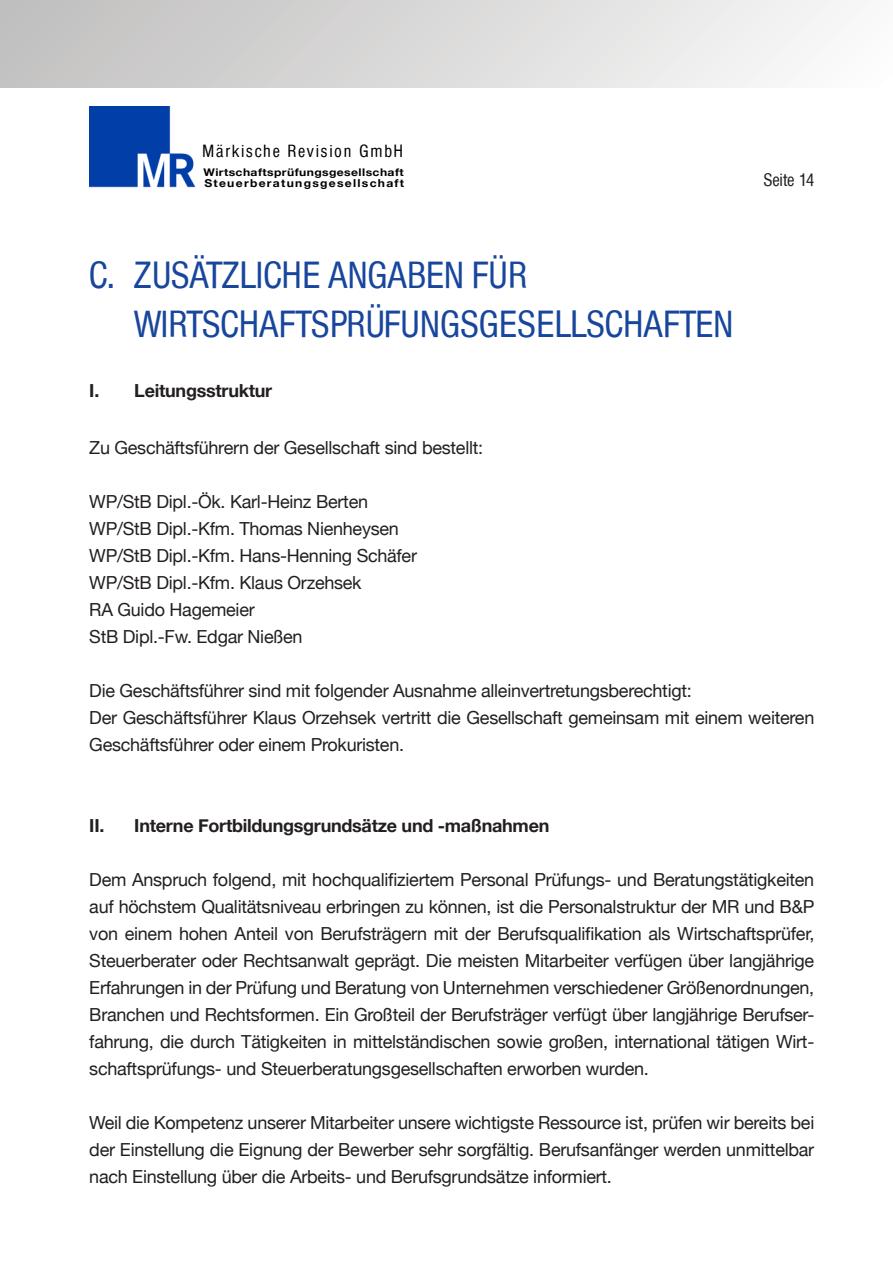
<style>
.page{position:relative;width:893px;height:1263px;background:#fff}
.page>*{position:absolute;margin:0;border:0;box-sizing:border-box;transform-origin:0 0}
.t1{font:300 37.5px/49.5px "Helvetica Condensed BQ";letter-spacing:.005em;color:#18469d}
.t2{font:18px/27px "Helvetica Neue";letter-spacing:-.015em;color:#231f20}
.t3{font:700 18px "Helvetica Neue";letter-spacing:-.015em;color:#231f20}
.t4{font:300 18px "Helvetica Condensed BQ";color:#231f20}
.t5{font:300 17.55px "Helvetica Condensed BQ";letter-spacing:.11em;color:#000}
.t6{font:700 10.95px "Helvetica Neue";letter-spacing:.105em;color:#000;scale:1.11 1}
.t7{font:700 10.5px "Helvetica Neue";letter-spacing:.035em;color:#000;scale:1.15 1}
</style>
<div class="page">
<img style="left:89px;top:106px;width:107px;height:82px">
<div style="left:0;top:0;width:893px;height:87px;background:linear-gradient(to right,#c0bfbe,#fafafa)"></div>
<p class="t5" style="left:203px;top:141px;width:202px">Märkische Revision GmbH</p>
<p class="t7" style="left:203px;top:164px;width:176px">Wirtschaftsprüfungsgesellschaft</p>
<p class="t6" style="left:204px;top:174px;width:182px">Steuerberatungsgesellschaft</p>
<p class="t4" style="left:764px;top:170px;width:52px">Seite 14</p>
<h1 class="t1" style="left:134px;top:251px;width:601px;text-indent:-45px">C. ZUSÄTZLICHE ANGABEN FÜR<br>WIRTSCHAFTSPRÜFUNGSGESELLSCHAFTEN</h1>
<p class="t3" style="left:89px;top:377px;width:184px">I. Leitungsstruktur</p>
<p class="t2" style="left:89px;top:435px;width:395px">Zu Geschäftsführern der Gesellschaft sind bestellt:</p>
<p class="t2" style="left:89px;top:489px;width:329px">WP/StB Dipl.-Ök. Karl-Heinz Berten<br>WP/StB Dipl.-Kfm. Thomas Nienheysen<br>WP/StB Dipl.-Kfm. Hans-Henning Schäfer<br>WP/StB Dipl.-Kfm. Klaus Orzehsek<br>RA Guido Hagemeier<br>StB Dipl.-Fw. Edgar Nießen</p>
<p class="t2" style="left:89px;top:678px;width:727px">Die Geschäftsführer sind mit folgender Ausnahme alleinvertretungsberechtigt:<br>Der Geschäftsführer Klaus Orzehsek vertritt die Gesellschaft gemeinsam mit einem weiteren<br>Geschäftsführer oder einem Prokuristen.</p>
<p class="t3" style="left:89px;top:812px;width:462px">II. Interne Fortbildungsgrundsätze und -maßnahmen</p>
<p class="t2" style="left:89px;top:867px;width:727px;text-align:justify">Dem Anspruch folgend, mit hochqualifiziertem Personal Prüfungs- und Beratungstätigkeiten auf höchstem Qualitätsniveau erbringen zu können, ist die Personalstruktur der MR und B&amp;P von einem hohen Anteil von Berufsträgern mit der Berufsqualifikation als Wirtschaftsprüfer, Steuerberater oder Rechtsanwalt geprägt. Die meisten Mitarbeiter verfügen über langjährige Erfahrungen in der Prüfung und Beratung von Unternehmen verschiedener Größenordnungen, Branchen und Rechtsformen. Ein Großteil der Berufsträger verfügt über langjährige Berufser&shy;fahrung, die durch Tätigkeiten in mittelständischen sowie großen, international tätigen Wirt&shy;schaftsprüfungs- und Steuerberatungsgesellschaften erworben wurden.</p>
<p class="t2" style="left:89px;top:1110px;width:726px;text-align:justify">Weil die Kompetenz unserer Mitarbeiter unsere wichtigste Ressource ist, prüfen wir bereits bei der Einstellung die Eignung der Bewerber sehr sorgfältig. Berufsanfänger werden unmittelbar nach Einstellung über die Arbeits- und Berufsgrundsätze informiert.</p>
</div>
